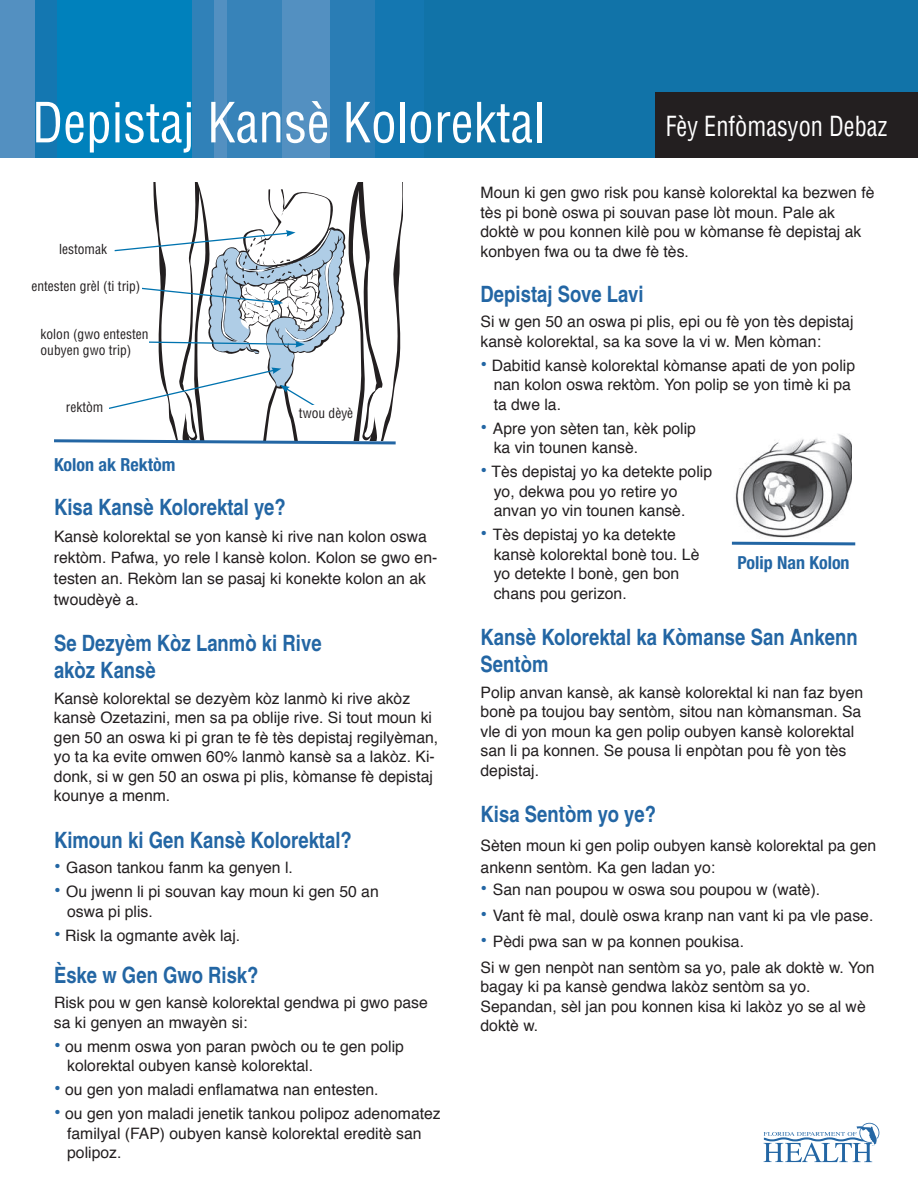
<style>
.page{position:relative;width:918px;height:1188px;background:#fff}
.page>*{position:absolute;margin:0;border:0;box-sizing:border-box;transform-origin:0 0}
.t1{font:condensed 54px "Helvetica";color:#fff;scale:.95 1}
.t2{font:condensed 27px "Helvetica";color:#fff;scale:.9 1}
.t3{font:700 condensed 22.5px/27px "Helvetica";color:#2366a4}
.t4{font:700 condensed 18px "Helvetica Neue LT Std";color:#2366a4}
.t5{font:15.75px/19.5px "Helvetica";color:#231f20}
.t6{font:condensed 13.5px/16.2px "Helvetica";color:#231f20}
.s1{font-size:19.5px;color:#2366a4}
</style>
<div class="page">
<div style="left:0;top:0;width:35px;height:157px;background:#5390c1"></div>
<div style="left:35px;top:0;width:23px;height:157px;background:#1477b1"></div>
<div style="left:57px;top:0;width:137px;height:157px;background:#0081bc"></div>
<div style="left:192px;top:0;width:23px;height:157px;background:#3081b8"></div>
<div style="left:214px;top:0;width:15px;height:157px;background:#5390c1"></div>
<div style="left:227px;top:0;width:19px;height:157px;background:#3783b9"></div>
<div style="left:245px;top:0;width:38px;height:157px;background:#3783b9"></div>
<div style="left:282px;top:0;width:49px;height:157px;background:#5390c1"></div>
<div style="left:331px;top:0;width:47px;height:157px;background:#2a7db5"></div>
<div style="left:376px;top:0;width:49px;height:157px;background:#1477b1"></div>
<div style="left:424px;top:0;width:494px;height:157px;background:#1173a8"></div>
<div style="left:655px;top:92px;width:263px;height:65px;background:#231f20"></div>
<svg style="left:153px;top:183px;width:250px;height:180px"></svg>
<svg style="left:54px;top:187px;width:345px;height:258px"></svg>
<img style="left:735px;top:434px;width:117px;height:104px">
<svg style="left:731px;top:541px;width:125px;height:5px"></svg>
<svg style="left:764px;top:1123px;width:115px;height:39px"></svg>
<p class="t1" style="left:32px;top:92px;width:541px">Depistaj Kansè Kolorektal</p>
<p class="t2" style="left:666px;top:110px;width:247px">Fèy Enfòmasyon Debaz</p>
<p class="t6" style="left:59px;top:241px;width:49px">lestomak</p>
<p class="t6" style="left:31px;top:278px;width:111px">entesten grèl (ti trip)</p>
<p class="t6" style="left:41px;top:326px;width:109px">kolon (gwo entesten oubyen gwo trip)</p>
<p class="t6" style="left:66px;top:399px;width:39px">rektòm</p>
<p class="t6" style="left:299px;top:406px;width:56px">twou dèyè</p>
<p class="t4" style="left:54px;top:458px;width:123px">Kolon ak Rektòm</p>
<h3 class="t3" style="left:54px;top:495px;width:233px">Kisa Kansè Kolorektal ye?</h3>
<p class="t5" style="left:54px;top:527px;width:385px;line-height:21px">Kansè kolorektal se yon kansè ki rive nan kolon oswa rektòm. Pafwa, yo rele l kansè kolon. Kolon se gwo en&shy;testen an. Rekòm lan se pasaj ki konekte kolon an ak twoudèyè a.</p>
<h3 class="t3" style="left:54px;top:632px;width:269px">Se Dezyèm Kòz Lanmò ki Rive akòz Kansè</h3>
<p class="t5" style="left:54px;top:690px;width:386px">Kansè kolorektal se dezyèm kòz lanmò ki rive akòz kansè Ozetazini, men sa pa oblije rive. Si tout moun ki gen 50 an oswa ki pi gran te fè tès depistaj regilyèman, yo ta ka evite omwen 60! lanmò kansè sa a lakòz. Ki&shy;donk, si w gen 50 an oswa pi plis, kòmanse fè depistaj kounye a menm.</p>
<h3 class="t3" style="left:54px;top:828px;width:299px">Kimoun ki Gen Kansè Kolorektal?</h3>
<p class="t5" style="left:54px;top:859px;width:241px"><span class="s1">•</span> Gason tankou fanm ka genyen l.</p>
<p class="t5" style="left:67px;top:883px;width:313px;text-indent:-13px"><span class="s1">•</span> Ou jwenn li pi souvan kay moun ki gen 50 an oswa pi plis.</p>
<p class="t5" style="left:54px;top:927px;width:188px"><span class="s1">•</span> Risk la ogmante avèk laj.</p>
<h3 class="t3" style="left:54px;top:963px;width:206px">Èske w Gen Gwo Risk?</h3>
<p class="t5" style="left:54px;top:994px;width:375px">Risk pou w gen kansè kolorektal gendwa pi gwo pase sa ki genyen an mwayèn si:</p>
<p class="t5" style="left:67px;top:1038px;width:338px;text-indent:-13px"><span class="s1">•</span> ou menm oswa yon paran pwòch ou te gen polip kolorektal oubyen kansè kolorektal.</p>
<p class="t5" style="left:54px;top:1081px;width:326px"><span class="s1">•</span> ou gen yon maladi enflamatwa nan entesten.</p>
<p class="t5" style="left:67px;top:1105px;width:375px;text-indent:-13px"><span class="s1">•</span> ou gen yon maladi jenetik tankou polipoz adenomatez familyal (FAP) oubyen kansè kolorektal ereditè san polipoz.</p>
<p class="t5" style="left:481px;top:184px;width:396px">Moun ki gen gwo risk pou kansè kolorektal ka bezwen fè tès pi bonè oswa pi souvan pase lòt moun. Pale ak doktè w pou konnen kilè pou w kòmanse fè depistaj ak konbyen fwa ou ta dwe fè tès.</p>
<h3 class="t3" style="left:481px;top:282px;width:165px">Depistaj Sove Lavi</h3>
<p class="t5" style="left:481px;top:313px;width:374px">Si w gen 50 an oswa pi plis, epi ou fè yon tès depistaj kansè kolorektal, sa ka sove la vi w. Men kòman:</p>
<p class="t5" style="left:494px;top:357px;width:363px;text-indent:-13px"><span class="s1">•</span> Dabitid kansè kolorektal kòmanse apati de yon polip nan kolon oswa rektòm. Yon polip se yon timè ki pa ta dwe la.</p>
<p class="t5" style="left:494px;top:420px;width:204px;text-indent:-13px"><span class="s1">•</span> Apre yon sèten tan, kèk polip ka vin tounen kansè.</p>
<p class="t5" style="left:494px;top:463px;width:220px;text-indent:-13px"><span class="s1">•</span> Tès depistaj yo ka detekte polip yo, dekwa pou yo retire yo anvan yo vin tounen kansè.</p>
<p class="t5" style="left:481px;top:526px;width:197px"><span class="s1">•</span> Tès depistaj yo ka detekte</p>
<p class="t5" style="left:494px;top:546px;width:207px">kansè kolorektal bonè tou. Lè</p>
<p class="t4" style="left:738px;top:556px;width:114px">Polip Nan Kolon</p>
<p class="t5" style="left:494px;top:565px;width:187px">yo detekte l bonè, gen bon</p>
<p class="t5" style="left:494px;top:585px;width:135px">chans pou gerizon.</p>
<h3 class="t3" style="left:481px;top:626px;width:379px">Kansè Kolorektal ka Kòmanse San Ankenn<br>Sentòm</h3>
<p class="t5" style="left:481px;top:684px;width:384px">Polip anvan kansè, ak kansè kolorektal ki nan faz byen bonè pa toujou bay sentòm, sitou nan kòmansman. Sa vle di yon moun ka gen polip oubyen kansè kolorektal san li pa konnen. Se pousa li enpòtan pou fè yon tès depistaj.</p>
<h3 class="t3" style="left:481px;top:803px;width:177px">Kisa Sentòm yo ye?</h3>
<p class="t5" style="left:481px;top:835px;width:397px;line-height:22.5px">Sèten moun ki gen polip oubyen kansè kolorektal pa gen ankenn sentòm. Ka gen ladan yo:</p>
<p class="t5" style="left:481px;top:881px;width:341px"><span class="s1">•</span> San nan poupou w oswa sou poupou w (watè).</p>
<p class="t5" style="left:481px;top:907px;width:394px"><span class="s1">•</span> Vant fè mal, doulè oswa kranp nan vant ki pa vle pase.</p>
<p class="t5" style="left:481px;top:930px;width:396px;line-height:25.5px"><span class="s1">•</span> Pèdi pwa san w pa konnen poukisa.<br>Si w gen nenpòt nan sentòm sa yo, pale ak doktè w. Yon</p>
<p class="t5" style="left:481px;top:978px;width:332px">bagay ki pa kansè gendwa lakòz sentòm sa yo.</p>
<p class="t5" style="left:481px;top:998px;width:387px">Sepandan, sèl jan pou konnen kisa ki lakòz yo se al wè doktè w.</p>
</div>
